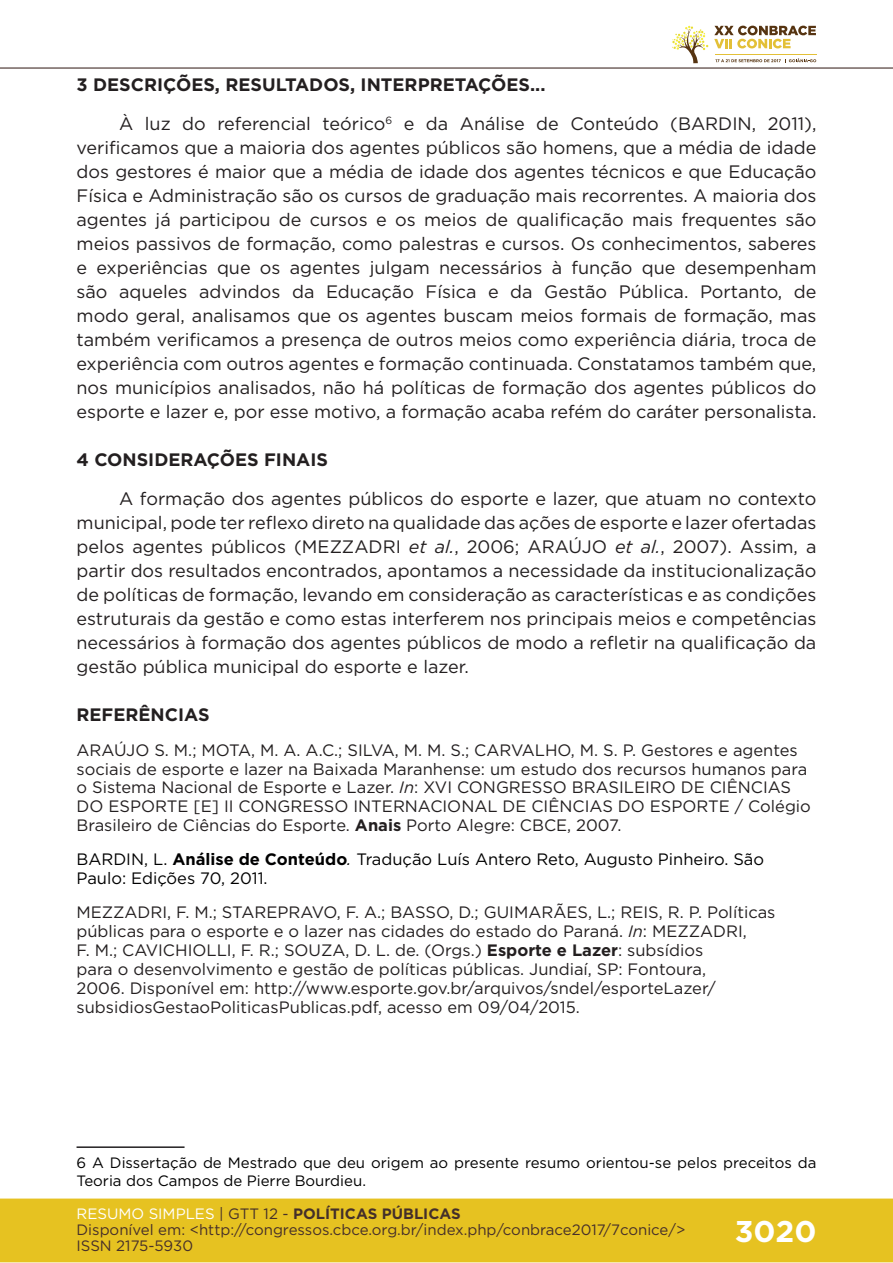
<style>
.page{position:relative;width:893px;height:1263px;background:#fff}
.page>*{position:absolute;margin:0;border:0;box-sizing:border-box;transform-origin:0 0}
.t1{font:700 30px "Gotham";color:#fff}
.t2{font:18px/24px "Gotham";color:#231f20;text-align:justify}
.t3{font:700 18px "Gotham";color:#231f20}
.t4{font:16.5px/18.9px "Gotham";color:#231f20}
.t5{font:16.5px/19px "Gotham";color:#000001}
.t6{font:15px/16px "Gotham";color:#462f2a}
.t7{font:15px/18px "Gotham";color:#000001}
.s1{font-weight:700}
.s2{font-style:italic}
.s3{color:#fff}
.s4{color:#442f2a}
.s5{font-weight:700;color:#442f2a}
</style>
<div class="page">
<div style="left:0;top:1198px;width:893px;height:64px;background:#e6c221;border:2px solid #e6c221"></div>
<hr style="left:0;top:67px;width:893px;height:2px;background:#442f2a">
<svg style="left:672px;top:26px;width:144px;height:37px"></svg>
<hr style="left:77px;top:1146px;width:108px;height:2px;background:#231f20">
<p class="t2" style="left:119px;top:65px;width:699px;line-height:39px;text-indent:-43px"><span class="s1">3 DESCRIÇÕES, RESULTADOS, INTERPRETAÇÕES...<br></span>À luz do referencial teórico<sup>6</sup> e da Análise de Conteúdo (BARDIN, 2011),</p>
<p class="t2" style="left:77px;top:135px;width:741px">verificamos que a maioria dos agentes públicos são homens, que a média de idade dos gestores é maior que a média de idade dos agentes técnicos e que Educação Física e Administração são os cursos de graduação mais recorrentes. A maioria dos agentes já participou de cursos e os meios de qualificação mais frequentes são meios passivos de formação, como palestras e cursos. Os conhecimentos, saberes e experiências que os agentes julgam necessários à função que desempenham são aqueles advindos da Educação Física e da Gestão Pública. Portanto, de modo geral, analisamos que os agentes buscam meios formais de formação, mas também verificamos a presença de outros meios como experiência diária, troca de experiência com outros agentes e formação continuada. Constatamos também que, nos municípios analisados, não há políticas de formação dos agentes públicos do esporte e lazer e, por esse motivo, a formação acaba refém do caráter personalista.</p>
<p class="t3" style="left:77px;top:448px;width:253px">4 CONSIDERAÇÕES FINAIS</p>
<p class="t2" style="left:77px;top:486px;width:741px;text-indent:43px">A formação dos agentes públicos do esporte e lazer, que atuam no contexto municipal, pode ter reflexo direto na qualidade das ações de esporte e lazer ofertadas pelos agentes públicos (MEZZADRI <span class="s2">et al.</span>, 2006; ARAÚJO <span class="s2">et al.</span>, 2007). Assim, a partir dos resultados encontrados, apontamos a necessidade da institucionalização de políticas de formação, levando em consideração as características e as condições estruturais da gestão e como estas interferem nos principais meios e competências necessários à formação dos agentes públicos de modo a refletir na qualificação da gestão pública municipal do esporte e lazer.</p>
<p class="t3" style="left:77px;top:703px;width:135px">REFERÊNCIAS</p>
<p class="t4" style="left:77px;top:740px;width:736px">ARAÚJO S. M.; MOTA, M. A. A.C.; SILVA, M. M. S.; CARVALHO, M. S. P. Gestores e agentes sociais de esporte e lazer na Baixada Maranhense: um estudo dos recursos humanos para o Sistema Nacional de Esporte e Lazer. <span class="s2">In</span>: XVI CONGRESSO BRASILEIRO DE CIÊNCIAS DO ESPORTE [E] II CONGRESSO INTERNACIONAL DE CIÊNCIAS DO ESPORTE / Colégio Brasileiro de Ciências do Esporte. <span class="s1">Anais</span> Porto Alegre: CBCE, 2007.</p>
<p class="t5" style="left:77px;top:850px;width:689px">BARDIN, L. <span class="s1">Análise de Conteúdo</span><span class="s2">.</span> Tradução Luís Antero Reto, Augusto Pinheiro. São<br>Paulo: Edições 70, 2011.</p>
<p class="t4" style="left:77px;top:903px;width:700px">MEZZADRI, F. M.; STAREPRAVO, F. A.; BASSO, D.; GUIMARÃES, L.; REIS, R. P. Políticas públicas para o esporte e o lazer nas cidades do estado do Paraná. <span class="s2">In</span>: MEZZADRI,<br>F. M.; CAVICHIOLLI, F. R.; SOUZA, D. L. de. (Orgs.) <span class="s1">Esporte e Lazer</span>: subsídios<br>para o desenvolvimento e gestão de políticas públicas. Jundiaí, SP: Fontoura,<br>2006. Disponível em: http://www.esporte.gov.br/arquivos/sndel/esporteLazer/ subsidiosGestaoPoliticasPublicas.pdf, acesso em 09/04/2015.</p>
<p class="t7" style="left:77px;top:1154px;width:741px">6 A Dissertação de Mestrado que deu origem ao presente resumo orientou-se pelos preceitos da<br>Teoria dos Campos de Pierre Bourdieu.</p>
<p class="t6" style="left:77px;top:1205px;width:610px"><span class="s3">RESUMO SIMPLES</span> <span class="s4">| GTT 12 -</span> <span class="s5">POLÍTICAS PÚBLICAS<br></span>Disponível em: &lt;http://congressos.cbce.org.br/index.php/conbrace2017/7conice/&gt;<br>ISSN 2175-5930</p>
<h1 class="t1" style="left:735px;top:1212px;width:83px">3020</h1>
</div>
